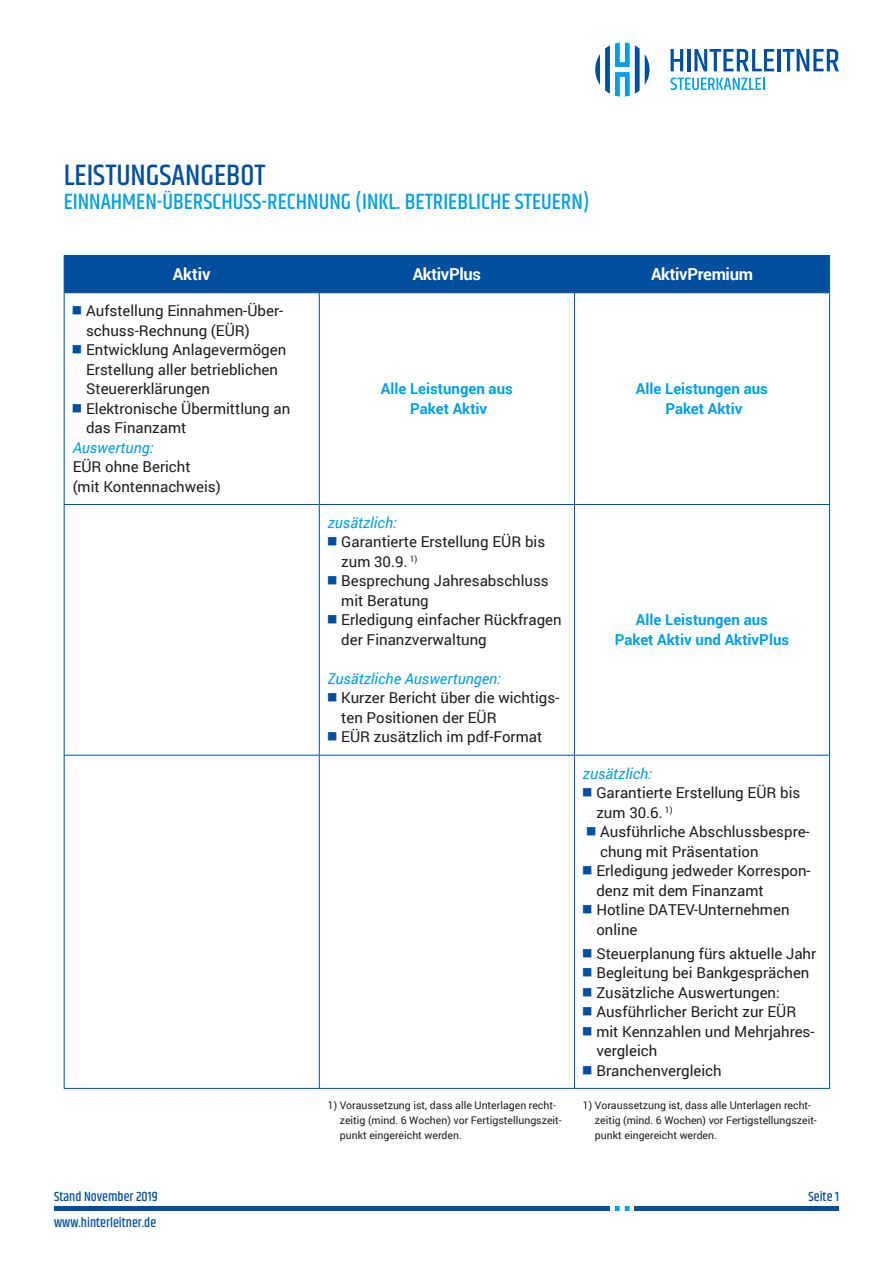
<style>
.page{position:relative;width:893px;height:1263px;background:#fff}
.page>*{position:absolute;margin:0;border:0;box-sizing:border-box;transform-origin:0 0}
.t1{font:500 30px "Khand";color:#004f9f}
.t2{font:500 22.5px "Khand";color:#009fe3}
.t3{font:700 16.5px "Roboto";letter-spacing:-.02em;color:#fff}
.t4{font:15px/19.5px "Roboto";color:#1d1d1b}
.t5{font:700 15px/19.5px "Roboto";color:#009fe3;text-align:center}
.t6{font:italic 15px "Roboto";color:#009fe3}
.t7{font:500 13.5px "Khand";color:#004f9f}
.t8{font:10.5px/15px "Roboto";color:#1d1d1b}
</style>
<div class="page">
<svg style="left:671px;top:49px;width:12px;height:22px"></svg>
<hr style="left:687px;top:49px;width:3px;height:22px;background:#004f9f">
<svg style="left:694px;top:49px;width:80px;height:22px"></svg>
<hr style="left:777px;top:49px;width:3px;height:22px;background:#004f9f">
<svg style="left:783px;top:49px;width:56px;height:22px"></svg>
<svg style="left:671px;top:78px;width:93px;height:12px"></svg>
<svg style="left:595px;top:43px;width:54px;height:54px"></svg>
<hr style="left:54px;top:1206px;width:785px;height:4px;background:#004f9f">
<svg style="left:610px;top:1206px;width:24px;height:4px"></svg>
<div style="left:65px;top:256px;width:764px;height:36px;background:#004f9f"></div>
<hr style="left:64px;top:255px;width:255px;height:1px;background:#004f9f">
<hr style="left:64px;top:256px;width:1px;height:36px;background:#004f9f">
<hr style="left:319px;top:255px;width:255px;height:1px;background:#004f9f">
<hr style="left:319px;top:256px;width:1px;height:36px;background:#004f9f">
<hr style="left:574px;top:255px;width:256px;height:1px;background:#004f9f">
<hr style="left:574px;top:256px;width:1px;height:36px;background:#004f9f">
<hr style="left:829px;top:256px;width:1px;height:36px;background:#004f9f">
<hr style="left:64px;top:292px;width:255px;height:1px;background:#004f9f">
<hr style="left:64px;top:293px;width:1px;height:211px;background:#004f9f">
<hr style="left:319px;top:292px;width:255px;height:1px;background:#004f9f">
<hr style="left:319px;top:293px;width:1px;height:211px;background:#004f9f">
<hr style="left:574px;top:292px;width:256px;height:1px;background:#004f9f">
<hr style="left:574px;top:293px;width:1px;height:211px;background:#004f9f">
<hr style="left:829px;top:293px;width:1px;height:211px;background:#004f9f">
<hr style="left:64px;top:504px;width:255px;height:1px;background:#004f9f">
<hr style="left:64px;top:505px;width:1px;height:250px;background:#004f9f">
<hr style="left:319px;top:504px;width:255px;height:1px;background:#004f9f">
<hr style="left:319px;top:505px;width:1px;height:250px;background:#004f9f">
<hr style="left:574px;top:504px;width:256px;height:1px;background:#004f9f">
<hr style="left:574px;top:505px;width:1px;height:250px;background:#004f9f">
<hr style="left:829px;top:505px;width:1px;height:250px;background:#004f9f">
<hr style="left:64px;top:755px;width:255px;height:1px;background:#004f9f">
<hr style="left:64px;top:755px;width:1px;height:333px;background:#004f9f">
<hr style="left:319px;top:755px;width:255px;height:1px;background:#004f9f">
<hr style="left:319px;top:755px;width:1px;height:333px;background:#004f9f">
<hr style="left:574px;top:755px;width:256px;height:1px;background:#004f9f">
<hr style="left:574px;top:755px;width:1px;height:333px;background:#004f9f">
<hr style="left:829px;top:755px;width:1px;height:333px;background:#004f9f">
<hr style="left:64px;top:1088px;width:255px;height:1px;background:#004f9f">
<hr style="left:319px;top:1088px;width:255px;height:1px;background:#004f9f">
<hr style="left:574px;top:1088px;width:256px;height:1px;background:#004f9f">
<h1 class="t1" style="left:64px;top:156px;width:203px">LEISTUNGSANGEBOT</h1>
<h2 class="t2" style="left:64px;top:187px;width:527px">EINNAHMEN-ÜBERSCHUSS-RECHNUNG (INKL. BETRIEBLICHE STEUERN)</h2>
<p class="t3" style="left:173px;top:262px;width:39px">Aktiv</p>
<p class="t3" style="left:413px;top:262px;width:70px">AktivPlus</p>
<p class="t3" style="left:651px;top:262px;width:103px">AktivPremium</p>
<p class="t4" style="left:86px;top:301px;width:199px;text-indent:-13px"><sup>■</sup> Aufstellung Einnahmen-Über&shy;schuss-Rechnung (EÜR)</p>
<p class="t4" style="left:86px;top:340px;width:202px;text-indent:-13px"><sup>■</sup> Entwicklung Anlagevermögen<br>Erstellung aller betrieblichen<br>Steuererklärungen</p>
<p class="t4" style="left:86px;top:398px;width:206px;text-indent:-13px"><sup>■</sup> Elektronische Übermittlung an das Finanzamt</p>
<p class="t6" style="left:73px;top:437px;width:82px">Auswertung:</p>
<p class="t4" style="left:73px;top:457px;width:150px">EÜR ohne Bericht (mit Kontennachweis)</p>
<p class="t5" style="left:381px;top:378px;width:134px">Alle Leistungen aus<br>Paket Aktiv</p>
<p class="t5" style="left:636px;top:378px;width:134px">Alle Leistungen aus<br>Paket Aktiv</p>
<p class="t6" style="left:328px;top:512px;width:70px">zusätzlich:</p>
<p class="t4" style="left:341px;top:532px;width:205px;text-indent:-13px"><sup>■</sup> Garantierte Erstellung EÜR bis zum 30.9. <sup>1)</sup></p>
<p class="t4" style="left:341px;top:571px;width:209px;text-indent:-13px"><sup>■</sup> Besprechung Jahresabschluss mit Beratung</p>
<p class="t4" style="left:341px;top:610px;width:222px;text-indent:-13px"><sup>■</sup> Erledigung einfacher Rückfragen der Finanzverwaltung</p>
<p class="t6" style="left:328px;top:668px;width:175px">Zusätzliche Auswertungen:</p>
<p class="t4" style="left:341px;top:688px;width:220px;text-indent:-13px"><sup>■</sup> Kurzer Bericht über die wichtigs&shy;ten Positionen der EÜR</p>
<p class="t4" style="left:328px;top:727px;width:216px"><sup>■</sup> EÜR zusätzlich im pdf-Format</p>
<p class="t5" style="left:615px;top:610px;width:176px">Alle Leistungen aus<br>Paket Aktiv und AktivPlus</p>
<p class="t6" style="left:583px;top:763px;width:70px">zusätzlich:</p>
<p class="t4" style="left:596px;top:782px;width:205px;text-indent:-13px"><sup>■</sup> Garantierte Erstellung EÜR bis zum 30.6. <sup>1)</sup></p>
<p class="t4" style="left:600px;top:821px;width:211px;text-indent:-13px"><sup>■</sup> Ausführliche Abschlussbespre&shy;chung mit Präsentation</p>
<p class="t4" style="left:596px;top:860px;width:216px;text-indent:-13px"><sup>■</sup> Erledigung jedweder Korrespon&shy;denz mit dem Finanzamt</p>
<p class="t4" style="left:596px;top:899px;width:195px;text-indent:-13px"><sup>■</sup> Hotline DATEV-Unternehmen online</p>
<p class="t4" style="left:583px;top:943px;width:235px"><sup>■</sup> Steuerplanung fürs aktuelle Jahr</p>
<p class="t4" style="left:583px;top:962px;width:228px"><sup>■</sup> Begleitung bei Bankgesprächen</p>
<p class="t4" style="left:583px;top:982px;width:198px"><sup>■</sup> Zusätzliche Auswertungen:</p>
<p class="t4" style="left:583px;top:1001px;width:215px"><sup>■</sup> Ausführlicher Bericht zur EÜR</p>
<p class="t4" style="left:596px;top:1021px;width:220px;text-indent:-13px"><sup>■</sup> mit Kennzahlen und Mehrjahres&shy;vergleich</p>
<p class="t4" style="left:583px;top:1060px;width:140px"><sup>■</sup> Branchenvergleich</p>
<p class="t8" style="left:340px;top:1097px;width:223px;text-indent:-12px">1) Voraussetzung ist, dass alle Unterlagen recht&shy;zeitig (mind. 6 Wochen) vor Fertigstellungszeit&shy;punkt eingereicht werden.</p>
<p class="t8" style="left:595px;top:1097px;width:223px;text-indent:-12px">1) Voraussetzung ist, dass alle Unterlagen recht&shy;zeitig (mind. 6 Wochen) vor Fertigstellungszeit&shy;punkt eingereicht werden.</p>
<p class="t7" style="left:54px;top:1188px;width:105px">Stand November 2019</p>
<p class="t7" style="left:808px;top:1188px;width:32px">Seite 1</p>
<p class="t7" style="left:54px;top:1214px;width:104px">www.hinterleitner.de</p>
</div>
